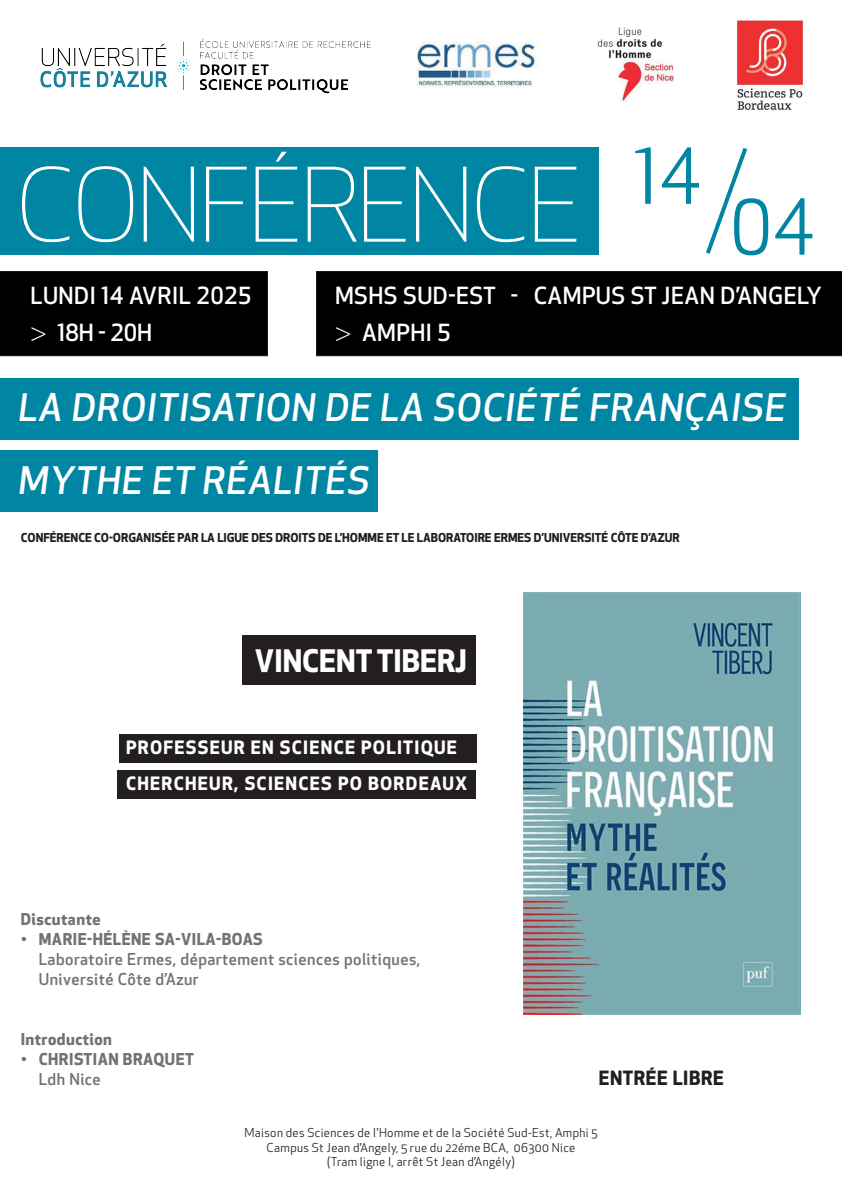
<style>
.page{position:relative;width:842px;height:1191px;background:#fff}
.page>*{position:absolute;margin:0;border:0;box-sizing:border-box;transform-origin:0 0}
.t1{font:300 99.9px "Apex New";letter-spacing:-.02em;color:#fff}
.t2{font:74.2px "Apex New";color:#0085a3}
.t3{font:italic 500 37px/73px "Apex New";letter-spacing:.025em;color:#fff}
.t4{font:700 30.3px "Apex New";color:#fff}
.t5{font:500 23.1px/37.5px "Apex New";letter-spacing:.02em;color:#fff}
.t6{font:700 19.2px "Apex New";letter-spacing:.03em;color:#231f20}
.t7{font:700 18px/36px "Apex New";letter-spacing:.07em;color:#fff}
.t8{font:500 16px/20px "Apex New";letter-spacing:.03em;color:#717275}
.t9{font:700 16px "Apex New";letter-spacing:.03em;color:#717275}
.t10{font:12px/14.4px "Apex New";letter-spacing:.03em;color:#231f20;text-align:center}
.t11{font:700 12px "Apex New";color:#231f20}
.s1{font-weight:400;font-size:18.3px}
</style>
<div class="page">
<img style="left:523px;top:592px;width:278px;height:422px">
<div style="left:0;top:147px;width:599px;height:108px;background:#0085a3"></div>
<svg style="left:706px;top:147px;width:42px;height:107px"></svg>
<div style="left:0;top:271px;width:268px;height:85px;background:#000"></div>
<div style="left:316px;top:271px;width:526px;height:85px;background:#000"></div>
<div style="left:242px;top:636px;width:234px;height:49px;background:#231f20"></div>
<div style="left:119px;top:734px;width:357px;height:29px;background:#231f20"></div>
<div style="left:118px;top:770px;width:358px;height:29px;background:#231f20"></div>
<div style="left:0;top:378px;width:798px;height:61px;background:#0085a3"></div>
<img style="left:40px;top:39px;width:331px;height:55px">
<img style="left:416px;top:41px;width:122px;height:46px">
<div style="left:0;top:450px;width:377px;height:61px;background:#0085a3"></div>
<img style="left:736px;top:20px;width:67px;height:90px">
<img style="left:597px;top:28px;width:77px;height:74px">
<h1 class="t1" style="left:17px;top:144px;width:686px">CONFÉRENCE <sup>14</sup></h1>
<h2 class="t2" style="left:730px;top:181px;width:86px">04</h2>
<h3 class="t5" style="left:31px;top:276px;width:223px">LUNDI 14 AVRIL 2025 <span class="s1">&gt;</span> 18H - 20H</h3>
<h3 class="t5" style="left:335px;top:276px;width:488px">MSHS SUD-EST - CAMPUS ST JEAN D’ANGELY <span class="s1">&gt;</span> AMPHI 5</h3>
<h3 class="t3" style="left:19px;top:370px;width:769px">LA DROITISATION DE LA SOCIÉTÉ FRANÇAISE<br>MYTHE ET RÉALITÉS</h3>
<p class="t11" style="left:21px;top:529px;width:660px">CONFÉRENCE CO-ORGANISÉE PAR LA LIGUE DES DROITS DE L’HOMME ET LE LABORATOIRE ERMES D’UNIVERSITÉ CÔTE D’AZUR</p>
<h3 class="t4" style="left:255px;top:638px;width:213px">VINCENT TIBERJ</h3>
<h3 class="t7" style="left:126px;top:729px;width:343px">PROFESSEUR EN SCIENCE POLITIQUE<br>CHERCHEUR, SCIENCES PO BORDEAUX</h3>
<h3 class="t9" style="left:21px;top:907px;width:81px">Discutante</h3>
<h3 class="t9" style="left:21px;top:927px;width:244px">• MARIE-HÉLÈNE SA-VILA-BOAS</h3>
<h3 class="t8" style="left:39px;top:948px;width:383px">Laboratoire Ermes, département sciences politiques,<br>Université Côte d’Azur</h3>
<h3 class="t9" style="left:21px;top:1027px;width:93px">Introduction</h3>
<h3 class="t9" style="left:21px;top:1047px;width:175px">• CHRISTIAN BRAQUET</h3>
<h3 class="t8" style="left:39px;top:1068px;width:63px">Ldh Nice</h3>
<h3 class="t6" style="left:599px;top:1063px;width:126px">ENTRÉE LIBRE</h3>
<p class="t10" style="left:244px;top:1125px;width:355px">Maison des Sciences de l'Homme et de la Société Sud-Est, Amphi 5<br>Campus St Jean d’Angely, 5 rue du 22éme BCA, 06300 Nice<br>(Tram ligne I, arrêt St Jean d’Angély)</p>
</div>
